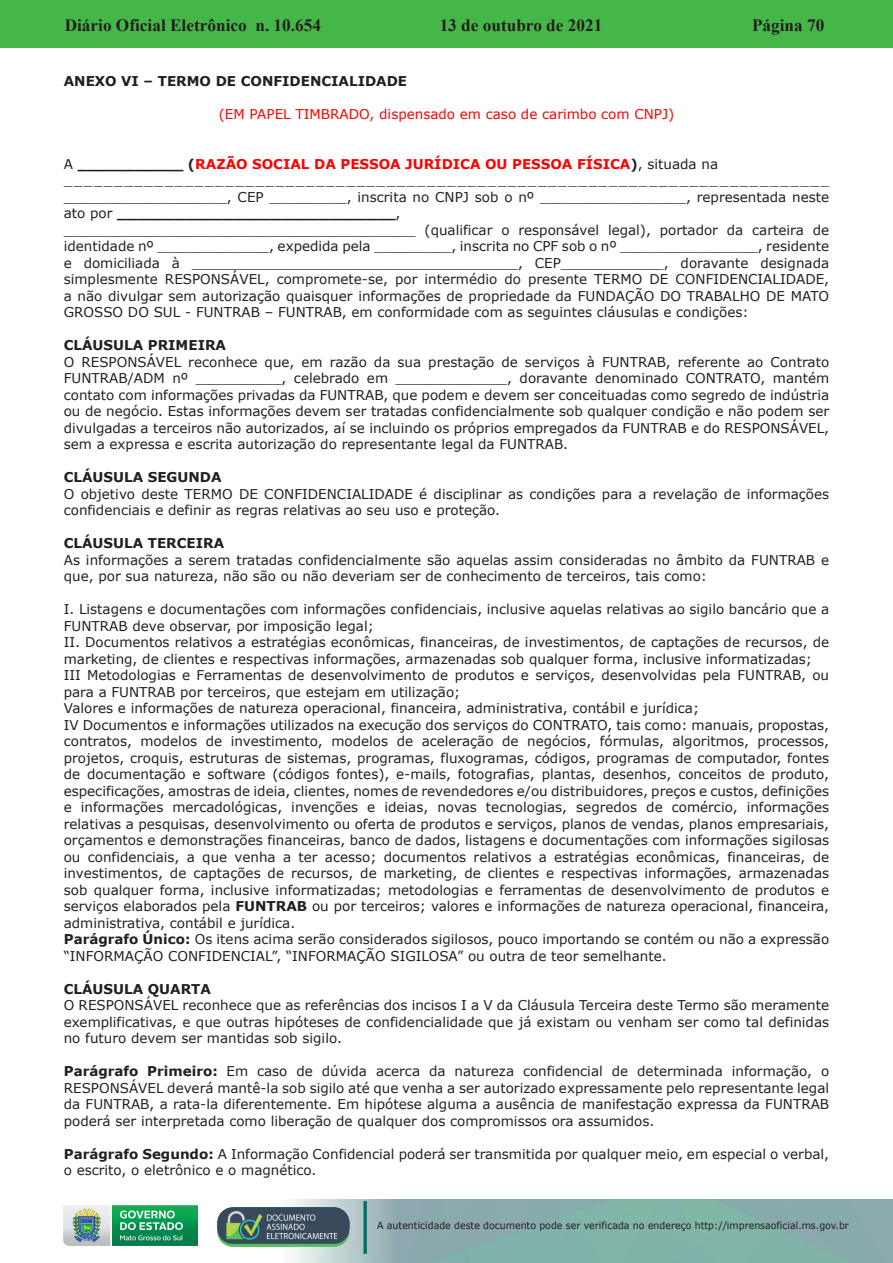
<style>
.page{position:relative;width:893px;height:1263px;background:#fff}
.page>*{position:absolute;margin:0;border:0;box-sizing:border-box;transform-origin:0 0}
.t1{font:700 17.25px "Times New Roman";color:#231f20}
.t2{font:13.5px/16.5px "Verdana";color:#231f20}
.t3{font:700 13.5px "Verdana";color:#231f20}
.t4{font:13.5px "Verdana";color:#f00}
.t5{font:9.9px "Verdana";color:#231f20;scale:.95 1}
.s1{font-weight:700}
.s2{font-weight:700;color:#f00}
</style>
<div class="page">
<div style="left:0;top:0;width:893px;height:48px;background:#45b749"></div>
<img style="left:63px;top:1199px;width:830px;height:64px">
<img style="left:364px;top:1202px;width:2px;height:51px">
<img style="left:218px;top:1207px;width:132px;height:39px">
<img style="left:64px;top:1205px;width:134px;height:41px">
<p class="t1" style="left:65px;top:13px;width:258px">Diário Oficial Eletrônico n. 10.654</p>
<p class="t1" style="left:440px;top:13px;width:164px">13 de outubro de 2021</p>
<p class="t1" style="left:752px;top:13px;width:74px">Página 70</p>
<p class="t3" style="left:64px;top:72px;width:345px">ANEXO VI – TERMO DE CONFIDENCIALIDADE</p>
<p class="t4" style="left:219px;top:105px;width:457px">(EM PAPEL TIMBRADO, dispensado em caso de carimbo com CNPJ)</p>
<p class="t2" style="left:64px;top:156px;width:767px">A <span class="s1">___________ (</span><span class="s2">RAZÃO SOCIAL DA PESSOA JURÍDICA OU PESSOA FÍSICA</span><span class="s1">)</span>, situada na ____________________________________________________________________________ ___________________, CEP _________, inscrita no CNPJ sob o nº _________________, representada neste ato por <span class="s1">_____________________________</span>,<br>_________________________________________ (qualificar o responsável legal), portador da carteira de identidade nº _____________, expedida pela _________, inscrita no CPF sob o nº ________________, residente e domiciliada à ______________________________________, CEP____________, doravante designada simplesmente RESPONSÁVEL, compromete-se, por intermédio do presente TERMO DE CONFIDENCIALIDADE, a não divulgar sem autorização quaisquer informações de propriedade da FUNDAÇÃO DO TRABALHO DE MATO GROSSO DO SUL - FUNTRAB – FUNTRAB, em conformidade com as seguintes cláusulas e condições:</p>
<p class="t3" style="left:64px;top:336px;width:164px">CLÁUSULA PRIMEIRA</p>
<p class="t2" style="left:64px;top:353px;width:767px;text-align:justify">O RESPONSÁVEL reconhece que, em razão da sua prestação de serviços à FUNTRAB, referente ao Contrato FUNTRAB/ADM nº __________, celebrado em _____________, doravante denominado CONTRATO, mantém contato com informações privadas da FUNTRAB, que podem e devem ser conceituadas como segredo de indústria ou de negócio. Estas informações devem ser tratadas confidencialmente sob qualquer condição e não podem ser divulgadas a terceiros não autorizados, aí se incluindo os próprios empregados da FUNTRAB e do RESPONSÁVEL, sem a expressa e escrita autorização do representante legal da FUNTRAB.</p>
<p class="t3" style="left:64px;top:468px;width:159px">CLÁUSULA SEGUNDA</p>
<p class="t2" style="left:64px;top:485px;width:767px">O objetivo deste TERMO DE CONFIDENCIALIDADE é disciplinar as condições para a revelação de informações confidenciais e definir as regras relativas ao seu uso e proteção.</p>
<p class="t3" style="left:64px;top:534px;width:162px">CLÁUSULA TERCEIRA</p>
<p class="t2" style="left:64px;top:551px;width:767px">As informações a serem tratadas confidencialmente são aquelas assim consideradas no âmbito da FUNTRAB e que, por sua natureza, não são ou não deveriam ser de conhecimento de terceiros, tais como:</p>
<p class="t2" style="left:64px;top:601px;width:767px">I. Listagens e documentações com informações confidenciais, inclusive aquelas relativas ao sigilo bancário que a FUNTRAB deve observar, por imposição legal;<br>II. Documentos relativos a estratégias econômicas, financeiras, de investimentos, de captações de recursos, de marketing, de clientes e respectivas informações, armazenadas sob qualquer forma, inclusive informatizadas; III Metodologias e Ferramentas de desenvolvimento de produtos e serviços, desenvolvidas pela FUNTRAB, ou para a FUNTRAB por terceiros, que estejam em utilização;<br>Valores e informações de natureza operacional, financeira, administrativa, contábil e jurídica;<br>IV Documentos e informações utilizados na execução dos serviços do CONTRATO, tais como: manuais, propostas, contratos, modelos de investimento, modelos de aceleração de negócios, fórmulas, algoritmos, processos, projetos, croquis, estruturas de sistemas, programas, fluxogramas, códigos, programas de computador, fontes de documentação e software (códigos fontes), e-mails, fotografias, plantas, desenhos, conceitos de produto, especificações, amostras de ideia, clientes, nomes de revendedores e/ou distribuidores, preços e custos, definições e informações mercadológicas, invenções e ideias, novas tecnologias, segredos de comércio, informações relativas a pesquisas, desenvolvimento ou oferta de produtos e serviços, planos de vendas, planos empresariais, orçamentos e demonstrações financeiras, banco de dados, listagens e documentações com informações sigilosas ou confidenciais, a que venha a ter acesso; documentos relativos a estratégias econômicas, financeiras, de investimentos, de captações de recursos, de marketing, de clientes e respectivas informações, armazenadas sob qualquer forma, inclusive informatizadas; metodologias e ferramentas de desenvolvimento de produtos e serviços elaborados pela <span class="s1">FUNTRAB</span> ou por terceiros; valores e informações de natureza operacional, financeira, administrativa, contábil e jurídica.<br><span class="s1">Parágrafo Único:</span> Os itens acima serão considerados sigilosos, pouco importando se contém ou não a expressão “INFORMAÇÃO CONFIDENCIAL”, “INFORMAÇÃO SIGILOSA” ou outra de teor semelhante.</p>
<p class="t3" style="left:64px;top:979px;width:149px">CLÁUSULA QUARTA</p>
<p class="t2" style="left:64px;top:997px;width:767px;text-align:justify">O RESPONSÁVEL reconhece que as referências dos incisos I a V da Cláusula Terceira deste Termo são meramente exemplificativas, e que outras hipóteses de confidencialidade que já existam ou venham ser como tal definidas no futuro devem ser mantidas sob sigilo.</p>
<p class="t2" style="left:64px;top:1063px;width:767px;text-align:justify"><span class="s1">Parágrafo Primeiro:</span> Em caso de dúvida acerca da natureza confidencial de determinada informação, o RESPONSÁVEL deverá mantê-la sob sigilo até que venha a ser autorizado expressamente pelo representante legal da FUNTRAB, a rata-la diferentemente. Em hipótese alguma a ausência de manifestação expressa da FUNTRAB poderá ser interpretada como liberação de qualquer dos compromissos ora assumidos.</p>
<p class="t2" style="left:64px;top:1145px;width:767px"><span class="s1">Parágrafo Segundo:</span> A Informação Confidencial poderá ser transmitida por qualquer meio, em especial o verbal, o escrito, o eletrônico e o magnético.</p>
<p class="t5" style="left:377px;top:1219px;width:498px">A autenticidade deste documento pode ser verificada no endereço http://imprensaoficial.ms.gov.br</p>
</div>
